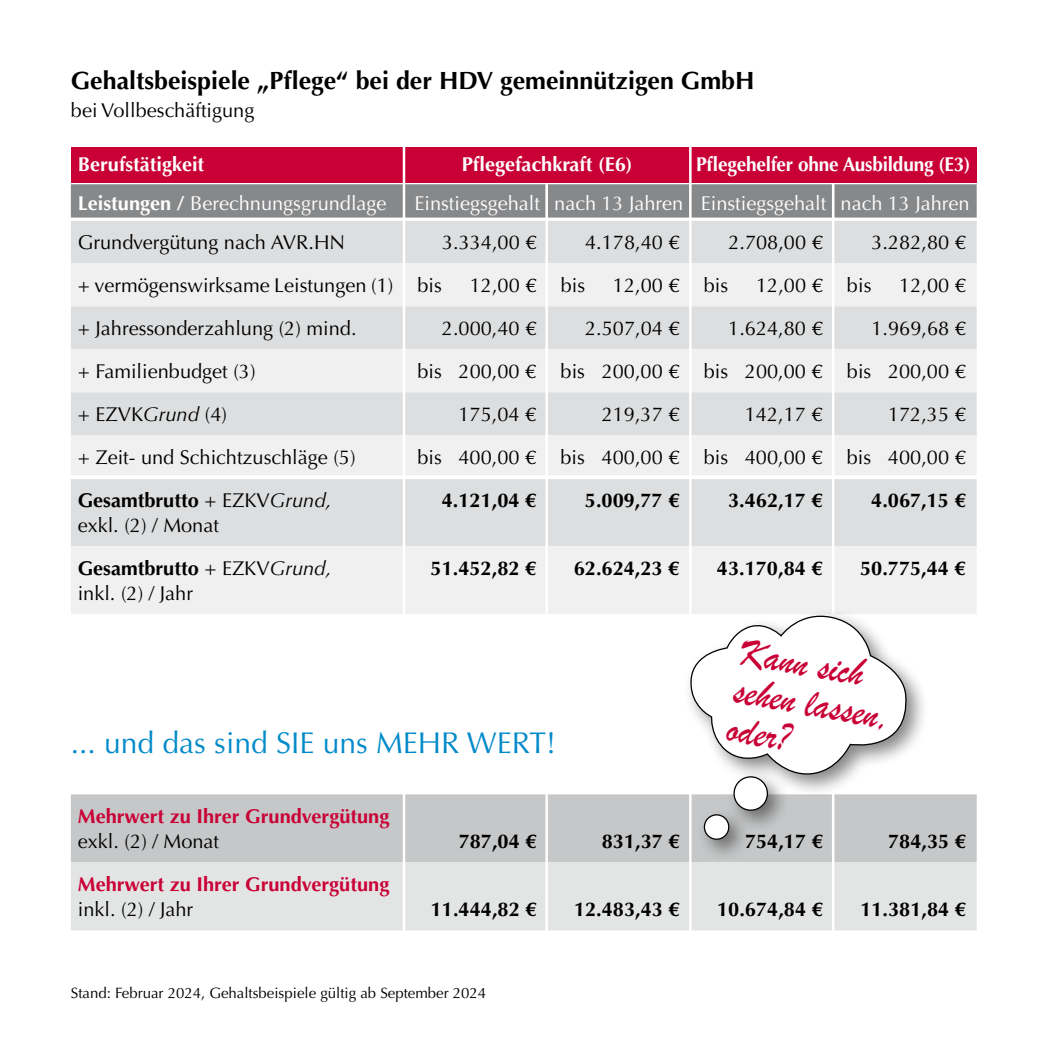
<style>
.page{position:relative;width:1049px;height:1049px;background:#fff}
.page>*{position:absolute;margin:0;border:0;box-sizing:border-box;transform-origin:0 0}
.t1{font:42.5px/38.5px "Brush Script";color:#c90035;scale:.9 1}
.t2{font:30px "Optima LT Pro";color:#008ac9}
.t3{font:700 25px "Optima LT Pro";color:#000}
.t4{font:20px/25px "Optima LT Pro";color:#000}
.t5{font:700 20px "Optima LT Pro";color:#000}
.t6{font:20px "Optima LT Pro";color:#fff}
.t7{font:700 20px "Optima LT Pro";color:#c90035}
.t8{font:700 20px "Optima LT Pro";color:#fff}
.t9{font:700 20px "Optima LT Pro";color:#fff;scale:.95 1}
.t10{font:15px "Optima LT Pro";color:#000}
.s1{font-weight:700}
.s2{font-style:italic}
</style>
<div class="page">
<div style="left:71px;top:794px;width:906px;height:68px;background:#c6c7c8"></div>
<div style="left:71px;top:862px;width:906px;height:68px;background:#e3e4e4"></div>
<div style="left:71px;top:184px;width:906px;height:34px;background:#87888a"></div>
<div style="left:71px;top:221px;width:906px;height:42px;background:#dddedf"></div>
<svg style="left:71px;top:263px;width:906px;height:351px;fill:#f0f0f1"></svg>
<div style="left:71px;top:147px;width:905px;height:35px;background:#c90035"></div>
<hr style="left:403px;top:140px;width:2px;height:850px;background:#fff">
<hr style="left:689px;top:140px;width:2px;height:850px;background:#fff">
<hr style="left:545px;top:184px;width:3px;height:780px;background:#fff">
<hr style="left:832px;top:183px;width:2px;height:780px;background:#fff">
<hr style="left:66px;top:475px;width:929px;height:4px;background:#fff">
<div style="left:683px;top:608px;width:246px;height:255px;background:#000;opacity:.48"></div>
<div style="left:734px;top:777px;width:33px;height:33px;background:#fff;border-radius:50%"></div>
<div style="left:733px;top:776px;width:35px;height:35px;border:1px solid #000;border-radius:50%"></div>
<div style="left:704px;top:815px;width:25px;height:24px;background:#fff;border-radius:50%"></div>
<div style="left:704px;top:814px;width:25px;height:26px;border:1px solid #000;border-radius:50%"></div>
<svg style="left:690px;top:616px;width:216px;height:160px"></svg>
<p class="t3" style="left:71px;top:65px;width:685px">Gehaltsbeispiele „Pflege“ bei der HDV gemeinnützigen GmbH</p>
<p class="t4" style="left:71px;top:98px;width:185px">bei Vollbeschäftigung</p>
<p class="t8" style="left:78px;top:152px;width:128px">Berufstätigkeit</p>
<p class="t8" style="left:462px;top:152px;width:172px">Pflegefachkraft (E6)</p>
<p class="t9" style="left:696px;top:152px;width:290px">Pflegehelfer ohne Ausbildung (E3)</p>
<p class="t6" style="left:78px;top:190px;width:310px"><span class="s1">Leistungen /</span> Berechnungsgrundlage</p>
<p class="t6" style="left:414px;top:190px;width:557px">Einstiegsgehalt nach 13 Jahren Einstiegsgehalt nach 13 Jahren</p>
<p class="t4" style="left:78px;top:230px;width:269px">Grundvergütung nach AVR.HN</p>
<p class="t4" style="left:442px;top:230px;width:96px">3.334,00 €</p>
<p class="t4" style="left:585px;top:230px;width:96px">4.178,40 €</p>
<p class="t4" style="left:728px;top:230px;width:96px">2.708,00 €</p>
<p class="t4" style="left:871px;top:230px;width:96px">3.282,80 €</p>
<p class="t4" style="left:78px;top:273px;width:365px">+ vermögenswirksame Leistungen (1) bis</p>
<p class="t4" style="left:470px;top:273px;width:117px">12,00 € bis</p>
<p class="t4" style="left:613px;top:273px;width:117px">12,00 € bis</p>
<p class="t4" style="left:756px;top:273px;width:117px">12,00 € bis</p>
<p class="t4" style="left:899px;top:273px;width:68px">12,00 €</p>
<p class="t4" style="left:78px;top:316px;width:280px">+ Jahressonderzahlung (2) mind.</p>
<p class="t4" style="left:442px;top:316px;width:96px">2.000,40 €</p>
<p class="t4" style="left:585px;top:316px;width:96px">2.507,04 €</p>
<p class="t4" style="left:728px;top:316px;width:96px">1.624,80 €</p>
<p class="t4" style="left:871px;top:316px;width:96px">1.969,68 €</p>
<p class="t4" style="left:78px;top:359px;width:179px">+ Familienbudget (3)</p>
<p class="t4" style="left:417px;top:359px;width:550px">bis 200,00 € bis 200,00 € bis 200,00 € bis 200,00 €</p>
<p class="t4" style="left:78px;top:402px;width:151px">+ EZVK<span class="s2">Grund</span> (4)</p>
<p class="t4" style="left:458px;top:402px;width:79px">175,04 €</p>
<p class="t4" style="left:602px;top:402px;width:79px">219,37 €</p>
<p class="t4" style="left:745px;top:402px;width:79px">142,17 €</p>
<p class="t4" style="left:888px;top:402px;width:79px">172,35 €</p>
<p class="t4" style="left:78px;top:445px;width:279px">+ Zeit- und Schichtzuschläge (5)</p>
<p class="t4" style="left:417px;top:445px;width:550px">bis 400,00 € bis 400,00 € bis 400,00 € bis 400,00 €</p>
<p class="t4" style="left:78px;top:488px;width:255px"><span class="s1">Gesamtbrutto</span> + EZKV<span class="s2">Grund, </span>exkl. (2) / Monat</p>
<p class="t5" style="left:442px;top:487px;width:96px">4.121,04 €</p>
<p class="t5" style="left:585px;top:487px;width:96px">5.009,77 €</p>
<p class="t5" style="left:728px;top:487px;width:96px">3.462,17 €</p>
<p class="t5" style="left:871px;top:487px;width:96px">4.067,15 €</p>
<p class="t4" style="left:78px;top:556px;width:255px"><span class="s1">Gesamtbrutto</span> + EZKV<span class="s2">Grund, </span>inkl. (2) / Jahr</p>
<p class="t5" style="left:431px;top:555px;width:107px">51.452,82 €</p>
<p class="t5" style="left:574px;top:555px;width:107px">62.624,23 €</p>
<p class="t5" style="left:717px;top:555px;width:107px">43.170,84 €</p>
<p class="t5" style="left:860px;top:555px;width:107px">50.775,44 €</p>
<h2 class="t2" style="left:71px;top:724px;width:487px">... und das sind SIE uns MEHR WERT!</h2>
<h1 class="t1" style="left:744px;top:633px;width:178px;rotate:10deg">Kann sich sehen lassen, oder?</h1>
<p class="t7" style="left:78px;top:804px;width:313px">Mehrwert zu Ihrer Grundvergütung</p>
<p class="t4" style="left:78px;top:829px;width:143px">exkl. (2) / Monat</p>
<p class="t5" style="left:459px;top:829px;width:79px">787,04 €</p>
<p class="t5" style="left:602px;top:829px;width:79px">831,37 €</p>
<p class="t5" style="left:745px;top:829px;width:79px">754,17 €</p>
<p class="t5" style="left:888px;top:829px;width:79px">784,35 €</p>
<p class="t7" style="left:78px;top:872px;width:313px">Mehrwert zu Ihrer Grundvergütung</p>
<p class="t4" style="left:78px;top:897px;width:117px">inkl. (2) / Jahr</p>
<p class="t5" style="left:431px;top:897px;width:107px">11.444,82 €</p>
<p class="t5" style="left:574px;top:897px;width:107px">12.483,43 €</p>
<p class="t5" style="left:717px;top:897px;width:107px">10.674,84 €</p>
<p class="t5" style="left:860px;top:897px;width:107px">11.381,84 €</p>
<p class="t10" style="left:71px;top:984px;width:417px">Stand: Februar 2024, Gehaltsbeispiele gültig ab September 2024</p>
</div>
